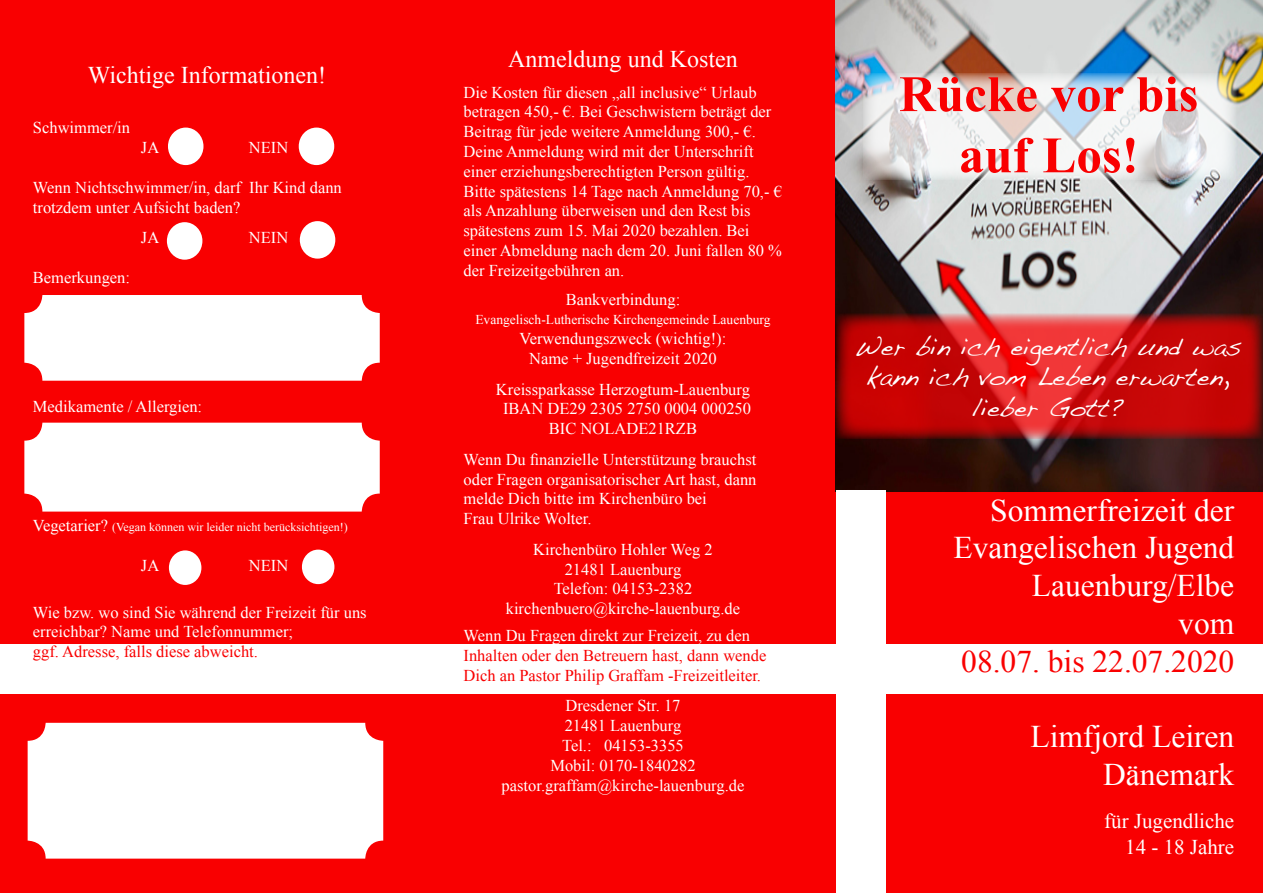
<style>
.page{position:relative;width:1263px;height:893px;background:#f90001}
.page>*{position:absolute;margin:0;border:0;box-sizing:border-box;transform-origin:0 0}
.t1{font:700 51px/61.2px "Times New Roman";color:#f90001;text-align:center}
.t2{font:31.5px "Times New Roman";color:#fff}
.t3{font:31.5px "Times New Roman";color:#f90001}
.t4{font:25.5px/30.6px "Handwriting Dakota";color:#fff;text-align:center}
.t5{font:24px "Times New Roman";color:#fff}
.t6{font:21px "Times New Roman";color:#fff}
.t7{font:16.5px/19.8px "Times New Roman";color:#fff}
.t8{font:16.5px/19.8px "Times New Roman";color:#f90001}
.t9{font:13.5px "Times New Roman";color:#fff}
.t10{font:12px "Times New Roman";color:#fff}
.s1{font-size:16.5px}
</style>
<div class="page">
<img style="left:836px;top:0;width:427px;height:491px">
<svg style="left:863px;top:73px;width:373px;height:107px"></svg>
<div style="left:836px;top:490px;width:49px;height:403px;background:#fff"></div>
<svg style="left:836px;top:314px;width:427px;height:125px;fill:#c60707"></svg>
<div style="left:0;top:644px;width:1263px;height:50px;background:#fff"></div>
<div style="left:169px;top:129px;width:33px;height:35px;background:#fff;border-radius:50%"></div>
<div style="left:168px;top:128px;width:35px;height:37px;border:3px solid #fff;border-radius:50%"></div>
<div style="left:300px;top:129px;width:33px;height:35px;background:#fff;border-radius:50%"></div>
<div style="left:299px;top:128px;width:35px;height:37px;border:3px solid #fff;border-radius:50%"></div>
<div style="left:168px;top:224px;width:33px;height:34px;background:#fff;border-radius:50%"></div>
<div style="left:167px;top:222px;width:35px;height:38px;border:3px solid #fff;border-radius:50%"></div>
<div style="left:301px;top:223px;width:33px;height:34px;background:#fff;border-radius:50%"></div>
<div style="left:300px;top:221px;width:35px;height:38px;border:3px solid #fff;border-radius:50%"></div>
<div style="left:169px;top:550px;width:32px;height:35px;background:#fff;border-radius:50%"></div>
<div style="left:302px;top:550px;width:32px;height:34px;background:#fff;border-radius:50%"></div>
<div style="left:24px;top:295px;width:356px;height:86px;background:#fff;border-radius:18px"></div>
<div style="left:24px;top:423px;width:356px;height:89px;background:#fff;border-radius:18px"></div>
<div style="left:28px;top:723px;width:355px;height:136px;background:#fff;border-radius:18px"></div>
<p class="t5" style="left:88px;top:59px;width:240px">Wichtige Informationen!</p>
<p class="t7" style="left:33px;top:118px;width:99px">Schwimmer/in</p>
<p class="t7" style="left:141px;top:137px;width:20px">JA</p>
<p class="t7" style="left:249px;top:137px;width:41px">NEIN</p>
<p class="t7" style="left:33px;top:177px;width:310px">Wenn Nichtschwimmer/in, darf Ihr Kind dann trotzdem unter Aufsicht baden?</p>
<p class="t7" style="left:141px;top:227px;width:20px">JA</p>
<p class="t7" style="left:249px;top:227px;width:41px">NEIN</p>
<p class="t7" style="left:33px;top:267px;width:99px">Bemerkungen:</p>
<p class="t7" style="left:33px;top:397px;width:171px">Medikamente / Allergien:</p>
<p class="t10" style="left:33px;top:519px;width:316px"><span class="s1">Vegetarier?</span> (Vegan können wir leider nicht berücksichtigen!)</p>
<p class="t7" style="left:141px;top:555px;width:20px">JA</p>
<p class="t7" style="left:249px;top:555px;width:41px">NEIN</p>
<p class="t7" style="left:33px;top:602px;width:335px">Wie bzw. wo sind Sie während der Freizeit für uns erreichbar? Name und Telefonnummer;</p>
<p class="t8" style="left:33px;top:641px;width:226px">ggf. Adresse, falls diese abweicht.</p>
<p class="t5" style="left:508px;top:43px;width:231px">Anmeldung und Kosten</p>
<p class="t7" style="left:463px;top:82px;width:309px">Die Kosten für diesen „all inclusive“ Urlaub betragen 450,- €. Bei Geschwistern beträgt der<br>Beitrag für jede weitere Anmeldung 300,- €.</p>
<p class="t7" style="left:463px;top:141px;width:292px">Deine Anmeldung wird mit der Unterschrift</p>
<p class="t7" style="left:463px;top:161px;width:320px">einer erziehungsberechtigten Person gültig.<br>Bitte spätestens 14 Tage nach Anmeldung 70,- € als Anzahlung überweisen und den Rest bis</p>
<p class="t7" style="left:463px;top:221px;width:320px">spätestens zum 15. Mai 2020 bezahlen. Bei einer Abmeldung nach dem 20. Juni fallen 80 % der Freizeitgebühren an.</p>
<p class="t7" style="left:566px;top:289px;width:116px">Bankverbindung:</p>
<p class="t9" style="left:475px;top:311px;width:297px">Evangelisch-Lutherische Kirchengemeinde Lauenburg</p>
<p class="t7" style="left:520px;top:329px;width:208px">Verwendungszweck (wichtig!):</p>
<p class="t7" style="left:529px;top:348px;width:189px">Name + Jugendfreizeit 2020</p>
<p class="t7" style="left:496px;top:379px;width:255px">Kreissparkasse Herzogtum-Lauenburg</p>
<p class="t7" style="left:503px;top:399px;width:249px">IBAN DE29 2305 2750 0004 000250</p>
<p class="t7" style="left:549px;top:419px;width:150px">BIC NOLADE21RZB</p>
<p class="t7" style="left:463px;top:449px;width:294px;text-align:justify">Wenn Du finanzielle Unterstützung brauchst oder Fragen organisatorischer Art hast, dann melde Dich bitte im Kirchenbüro bei</p>
<p class="t7" style="left:463px;top:509px;width:130px">Frau Ulrike Wolter.</p>
<p class="t7" style="left:533px;top:539px;width:181px">Kirchenbüro Hohler Weg 2</p>
<p class="t7" style="left:565px;top:559px;width:118px">21481 Lauenburg</p>
<p class="t7" style="left:554px;top:579px;width:140px">Telefon: 04153-2382</p>
<p class="t7" style="left:506px;top:599px;width:236px">kirchenbuero@kirche-lauenburg.de</p>
<p class="t7" style="left:463px;top:626px;width:288px">Wenn Du Fragen direkt zur Freizeit, zu den</p>
<p class="t8" style="left:463px;top:645px;width:304px">Inhalten oder den Betreuern hast, dann wende<br>Dich an Pastor Philip Graffam -Freizeitleiter.</p>
<p class="t7" style="left:565px;top:696px;width:117px">Dresdener Str. 17</p>
<p class="t7" style="left:565px;top:716px;width:118px">21481 Lauenburg</p>
<p class="t7" style="left:562px;top:735px;width:123px">Tel.: 04153-3355</p>
<p class="t7" style="left:550px;top:755px;width:147px">Mobil: 0170-1840282</p>
<p class="t7" style="left:502px;top:775px;width:244px">pastor.graffam@kirche-lauenburg.de</p>
<p class="t1" style="left:899px;top:62px;width:301px">Rücke vor bis auf Los!</p>
<p class="t4" style="left:854px;top:330px;width:388px">Wer bin ich eigentlich und was kann ich vom Leben erwarten,</p>
<p class="t4" style="left:972px;top:392px;width:153px">lieber Gott?</p>
<p class="t2" style="left:990px;top:489px;width:246px">Sommerfreizeit der</p>
<p class="t2" style="left:953px;top:527px;width:282px">Evangelischen Jugend</p>
<p class="t2" style="left:1032px;top:564px;width:204px">Lauenburg/Elbe</p>
<p class="t2" style="left:1178px;top:602px;width:58px">vom</p>
<p class="t3" style="left:961px;top:640px;width:275px">08.07. bis 22.07.2020</p>
<p class="t2" style="left:1030px;top:716px;width:205px">Limfjord Leiren</p>
<p class="t2" style="left:1103px;top:753px;width:133px">Dänemark</p>
<p class="t6" style="left:1104px;top:807px;width:132px">für Jugendliche</p>
<p class="t6" style="left:1125px;top:832px;width:111px">14 - 18 Jahre</p>
</div>
